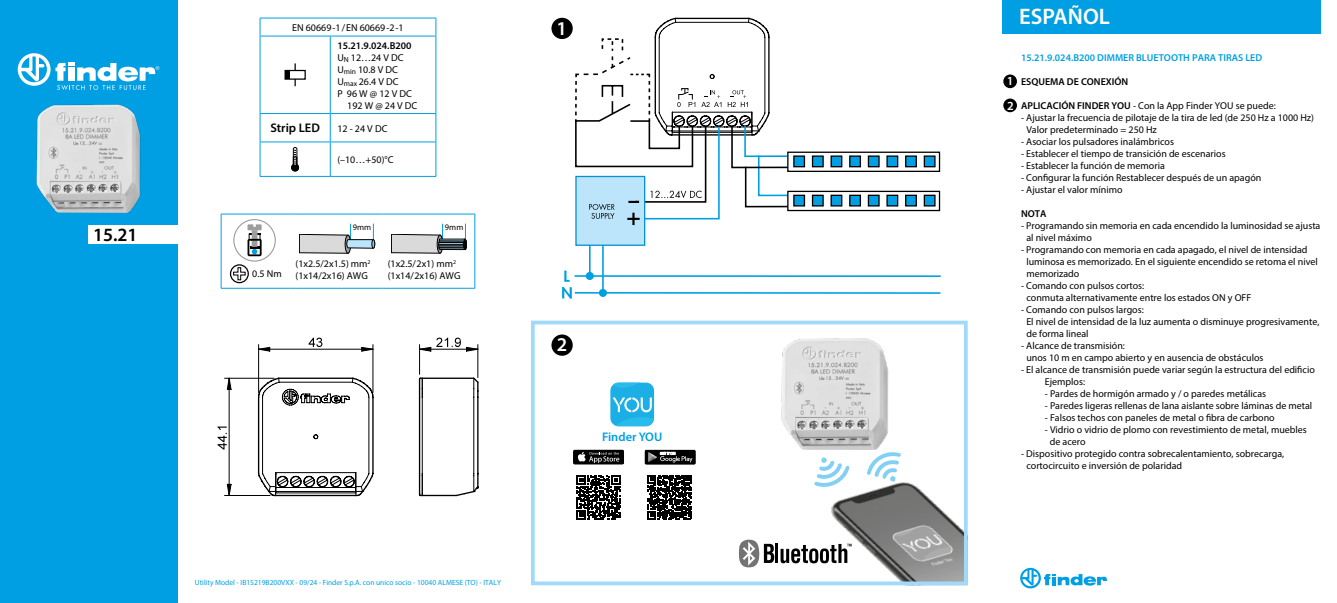
<style>
.page{position:relative;width:1337px;height:603px;background:#fff}
.page>*{position:absolute;margin:0;border:0;box-sizing:border-box;transform-origin:0 0}
.t1{font:600 22.5px "Myriad Pro";color:#fff}
.t2{font:600 19.5px "Myriad Pro";color:#fff}
.t3{font:600 18.75px "Myriad Pro";color:#000}
.t4{font:600 12.5px "Myriad Pro";color:#009fe3}
.t5{font:600 12.5px "Myriad Pro";color:#000}
.t6{font:600 12.38px/24px "Myriad Pro";color:#fff}
.t7{font:10px/12px "Myriad Pro";color:#000}
.t8{font:600 10px "Myriad Pro";color:#009fe3}
.t9{font:600 10px "Myriad Pro";color:#000}
.t10{font:8.38px "Myriad Pro";color:#000}
.t11{font:7.5px "Myriad Pro";color:#009fe3}
.s1{font-weight:600}
</style>
<div class="page">
<hr style="left:260px;top:18px;width:70px;height:1px;background:#009fe3">
<svg style="left:260px;top:18px;width:1px;height:18px"></svg>
<hr style="left:330px;top:18px;width:106px;height:1px;background:#009fe3">
<svg style="left:436px;top:18px;width:1px;height:18px"></svg>
<hr style="left:260px;top:36px;width:70px;height:1px;background:#009fe3">
<hr style="left:260px;top:36px;width:1px;height:77px;background:#009fe3">
<hr style="left:330px;top:36px;width:106px;height:1px;background:#009fe3">
<hr style="left:330px;top:36px;width:1px;height:77px;background:#009fe3">
<hr style="left:436px;top:36px;width:1px;height:77px;background:#009fe3">
<hr style="left:260px;top:113px;width:70px;height:1px;background:#009fe3">
<svg style="left:260px;top:114px;width:1px;height:27px"></svg>
<hr style="left:330px;top:113px;width:106px;height:1px;background:#009fe3">
<svg style="left:330px;top:114px;width:1px;height:27px"></svg>
<svg style="left:436px;top:114px;width:1px;height:27px"></svg>
<hr style="left:260px;top:141px;width:70px;height:1px;background:#009fe3">
<hr style="left:260px;top:142px;width:1px;height:34px;background:#009fe3">
<hr style="left:330px;top:141px;width:106px;height:1px;background:#009fe3">
<hr style="left:330px;top:142px;width:1px;height:34px;background:#009fe3">
<hr style="left:436px;top:142px;width:1px;height:34px;background:#009fe3">
<hr style="left:260px;top:176px;width:70px;height:1px;background:#009fe3">
<hr style="left:330px;top:176px;width:106px;height:1px;background:#009fe3">
<hr style="left:294px;top:63px;width:2px;height:23px;background:#000">
<div style="left:285px;top:70px;width:20px;height:9px;background:#fff"></div>
<div style="left:284px;top:70px;width:22px;height:10px;border:1px solid #000"></div>
<svg style="left:286px;top:70px;width:4px;height:9px"></svg>
<svg style="left:291px;top:147px;width:8px;height:24px"></svg>
<svg style="left:1020px;top:567px;width:87px;height:21px"></svg>
<hr style="left:221px;top:214px;width:69px;height:1px;background:#009fe3">
<hr style="left:221px;top:214px;width:1px;height:74px;background:#009fe3">
<hr style="left:290px;top:214px;width:93px;height:1px;background:#009fe3">
<hr style="left:383px;top:214px;width:92px;height:1px;background:#009fe3">
<hr style="left:474px;top:214px;width:1px;height:74px;background:#009fe3">
<hr style="left:221px;top:288px;width:69px;height:1px;background:#009fe3">
<hr style="left:290px;top:288px;width:93px;height:1px;background:#009fe3">
<hr style="left:383px;top:288px;width:92px;height:1px;background:#009fe3">
<div style="left:233px;top:219px;width:43px;height:42px;border:1px solid #9d9d9c;border-radius:50%"></div>
<svg style="left:247px;top:224px;width:15px;height:32px"></svg>
<div style="left:230px;top:264px;width:19px;height:19px;border:1px solid #000;border-radius:50%"></div>
<svg style="left:233px;top:267px;width:13px;height:13px"></svg>
<svg style="left:299px;top:223px;width:76px;height:30px"></svg>
<svg style="left:391px;top:223px;width:76px;height:30px"></svg>
<svg style="left:257px;top:376px;width:117px;height:120px"></svg>
<hr style="left:276px;top:472px;width:80px;height:1px;background:#000">
<svg style="left:419px;top:376px;width:59px;height:120px"></svg>
<hr style="left:419px;top:344px;width:1px;height:30px;background:#000">
<hr style="left:478px;top:344px;width:1px;height:33px;background:#000">
<svg style="left:419px;top:337px;width:59px;height:14px"></svg>
<hr style="left:419px;top:349px;width:59px;height:1px;background:#000">
<hr style="left:258px;top:344px;width:1px;height:48px;background:#000">
<hr style="left:373px;top:344px;width:1px;height:48px;background:#000">
<svg style="left:309px;top:337px;width:13px;height:10px"></svg>
<svg style="left:258px;top:347px;width:12px;height:4px"></svg>
<svg style="left:361px;top:347px;width:12px;height:4px"></svg>
<hr style="left:259px;top:349px;width:114px;height:1px;background:#000">
<hr style="left:224px;top:378px;width:50px;height:1px;background:#000">
<hr style="left:224px;top:495px;width:46px;height:1px;background:#000">
<svg style="left:217px;top:426px;width:10px;height:23px"></svg>
<svg style="left:227px;top:378px;width:4px;height:11px"></svg>
<svg style="left:227px;top:484px;width:4px;height:11px"></svg>
<hr style="left:229px;top:378px;width:1px;height:117px;background:#000">
<div style="left:551px;top:18px;width:22px;height:21px;background:#000;border-radius:50%"></div>
<svg style="left:599px;top:289px;width:8px;height:8px"></svg>
<hr style="left:575px;top:292px;width:365px;height:2px;background:#009fe3">
<div style="left:586px;top:272px;width:8px;height:8px;background:#009fe3;border-radius:50%"></div>
<hr style="left:574px;top:275px;width:366px;height:2px;background:#009fe3">
<hr style="left:589px;top:245px;width:1px;height:31px;background:#009fe3">
<hr style="left:602px;top:245px;width:2px;height:47px;background:#009fe3">
<div style="left:575px;top:176px;width:70px;height:70px;background:#bce4fa;border:1px solid #0093d3"></div>
<svg style="left:575px;top:18px;width:365px;height:207px"></svg>
<svg style="left:562px;top:270px;width:10px;height:28px"></svg>
<div style="left:551px;top:334px;width:22px;height:21px;background:#000;border-radius:50%"></div>
<img style="left:781px;top:338px;width:108px;height:112px">
<div style="left:0;top:0;width:177px;height:602px;background:#009fe3"></div>
<div style="left:89px;top:225px;width:93px;height:19px;background:#fff"></div>
<img style="left:36px;top:104px;width:105px;height:109px">
<hr style="left:775px;top:543px;width:3px;height:19px;background:#000">
<svg style="left:780px;top:548px;width:23px;height:15px"></svg>
<svg style="left:739px;top:539px;width:35px;height:28px"></svg>
<img style="left:803px;top:444px;width:160px;height:136px">
<svg style="left:814px;top:457px;width:36px;height:33px"></svg>
<svg style="left:866px;top:449px;width:35px;height:32px"></svg>
<div style="left:531px;top:320px;width:437px;height:265px;border:4px solid #a1daf8"></div>
<svg style="left:18px;top:53px;width:141px;height:37px"></svg>
<svg style="left:648px;top:475px;width:44px;height:44px"></svg>
<svg style="left:576px;top:475px;width:44px;height:44px"></svg>
<svg style="left:644px;top:449px;width:52px;height:15px"></svg>
<svg style="left:573px;top:449px;width:51px;height:15px"></svg>
<svg style="left:609px;top:381px;width:46px;height:46px"></svg>
<svg style="left:610px;top:382px;width:44px;height:44px;background:#3ebcea"></svg>
<div style="left:1002px;top:0;width:319px;height:34px;background:#009fe3"></div>
<div style="left:1003px;top:74px;width:14px;height:14px;background:#000;border-radius:50%"></div>
<div style="left:1003px;top:98px;width:14px;height:14px;background:#000;border-radius:50%"></div>
<h3 class="t3" style="left:93px;top:222px;width:46px">15.21</h3>
<p class="t7" style="left:292px;top:21px;width:113px">EN 60669-1/EN 60669-2-1</p>
<p class="t9" style="left:337px;top:39px;width:76px">15.21.9.024.B200</p>
<p class="t7" style="left:337px;top:51px;width:68px">U<sub>N</sub> 12…24 V DC</p>
<p class="t7" style="left:337px;top:63px;width:62px">U<sub>min</sub> 10.8 V DC</p>
<p class="t7" style="left:337px;top:75px;width:63px">U<sub>max</sub> 26.4 V DC</p>
<p class="t7" style="left:337px;top:87px;width:76px">P 96 W @ 12 V DC</p>
<p class="t7" style="left:347px;top:99px;width:72px">192 W @ 24 V DC</p>
<p class="t5" style="left:270px;top:120px;width:51px">Strip LED</p>
<p class="t7" style="left:337px;top:122px;width:52px">12 - 24 V DC</p>
<p class="t7" style="left:337px;top:153px;width:58px">(–10…+50)°C</p>
<p class="t7" style="left:252px;top:267px;width:31px">0.5 Nm</p>
<p class="t10" style="left:353px;top:222px;width:20px">9mm</p>
<p class="t7" style="left:295px;top:257px;width:77px">(1x2.5/2x1.5) mm<sup>2 </sup>(1x14/2x16) AWG</p>
<p class="t10" style="left:445px;top:222px;width:20px">9mm</p>
<p class="t7" style="left:388px;top:257px;width:74px">(1x2.5/2x1) mm<sup>2 </sup>(1x14/2x16) AWG</p>
<p class="t11" style="left:195px;top:578px;width:308px">Utility Model - IB15219B200VXX - 09/24 - Finder S.p.A. con unico socio - 10040 ALMESE (TO) - ITALY</p>
<h2 class="t2" style="left:556px;top:16px;width:12px">1</h2>
<h2 class="t2" style="left:557px;top:332px;width:12px">2</h2>
<p class="t4" style="left:602px;top:429px;width:62px">Finder YOU</p>
<h1 class="t1" style="left:1019px;top:2px;width:92px">ESPAÑOL</h1>
<p class="t8" style="left:1021px;top:51px;width:243px">15.21.9.024.B200 DIMMER BLUETOOTH PARA TIRAS LED</p>
<p class="t9" style="left:1021px;top:75px;width:109px">ESQUEMA DE CONEXIÓN</p>
<p class="t7" style="left:1021px;top:99px;width:256px"><span class="s1">APLICACIÓN FINDER YOU</span> - Con la App Finder YOU se puede:</p>
<p class="t7" style="left:1026px;top:111px;width:289px;text-indent:-5px">- Ajustar la frecuencia de pilotaje de la tira de led (de 250 Hz a 1000 Hz)<br>Valor predeterminado = 250 Hz</p>
<p class="t7" style="left:1021px;top:135px;width:155px">- Asociar los pulsadores inalámbricos</p>
<p class="t7" style="left:1021px;top:147px;width:206px">- Establecer el tiempo de transición de escenarios</p>
<p class="t7" style="left:1021px;top:159px;width:145px">- Establecer la función de memoria</p>
<p class="t7" style="left:1021px;top:171px;width:242px">- Configurar la función Restablecer después de un apagón</p>
<p class="t7" style="left:1021px;top:183px;width:103px">- Ajustar el valor mínimo</p>
<p class="t9" style="left:1021px;top:207px;width:27px">NOTA</p>
<p class="t7" style="left:1026px;top:219px;width:296px;text-indent:-5px">- Programando sin memoria en cada encendido la luminosidad se ajusta al nivel máximo</p>
<p class="t7" style="left:1026px;top:243px;width:293px;text-indent:-5px">- Programando con memoria en cada apagado, el nivel de intensidad luminosa es memorizado. En el siguiente encendido se retoma el nivel memorizado</p>
<p class="t7" style="left:1026px;top:279px;width:226px;text-indent:-5px">- Comando con pulsos cortos:<br>conmuta alternativamente entre los estados ON y OFF</p>
<p class="t7" style="left:1026px;top:303px;width:295px;text-indent:-5px">- Comando con pulsos largos:<br>El nivel de intensidad de la luz aumenta o disminuye progresivamente, de forma lineal</p>
<p class="t7" style="left:1026px;top:339px;width:239px;text-indent:-5px">- Alcance de transmisión:<br>unos 10 m en campo abierto y en ausencia de obstáculos</p>
<p class="t7" style="left:1045px;top:363px;width:271px;text-indent:-24px">- El alcance de transmisión puede variar según la estructura del edificio<br>Ejemplos:</p>
<p class="t7" style="left:1045px;top:387px;width:223px">- Pardes de hormigón armado y / o paredes metálicas</p>
<p class="t7" style="left:1045px;top:399px;width:269px">- Paredes ligeras rellenas de lana aislante sobre láminas de metal</p>
<p class="t7" style="left:1045px;top:411px;width:231px">- Falsos techos con paneles de metal o fibra de carbono</p>
<p class="t7" style="left:1050px;top:423px;width:259px;text-indent:-5px">- Vidrio o vidrio de plomo con revestimiento de metal, muebles de acero</p>
<p class="t7" style="left:1026px;top:447px;width:259px;text-indent:-5px">- Dispositivo protegido contra sobrecalentamiento, sobrecarga, cortocircuito e inversión de polaridad</p>
<p class="t6" style="left:1007px;top:69px;width:8px">1<br>2</p>
</div>
